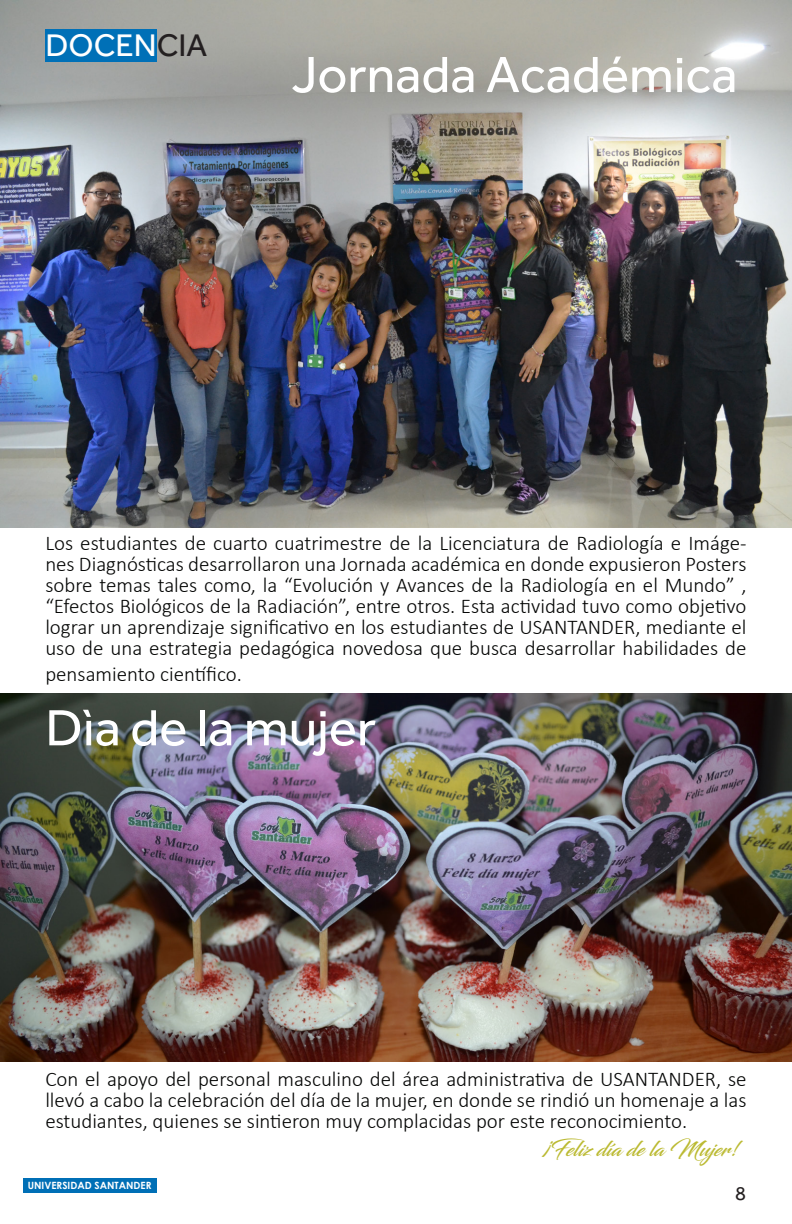
<style>
.page{position:relative;width:792px;height:1224px;background:#fff}
.page>*{position:absolute;margin:0;border:0;box-sizing:border-box;transform-origin:0 0}
.t1{font:52.6px "Effra";color:#fff}
.t2{font:32.4px "Effra";color:#fff}
.t3{font:300 21px/21px "Calibri";color:#040504;text-align:justify}
.t4{font:21px "Blacksword";color:#bbba32}
.t5{font:20px "Effra";color:#231f20}
.t6{font:700 10px "Century Gothic";color:#fff}
.s1{color:#231f20}
</style>
<div class="page">
<div style="left:23px;top:1179px;width:134px;height:14px;background:#006fb6"></div>
<img style="left:0;top:0;width:792px;height:528px">
<div style="left:45px;top:29px;width:111px;height:32px;background:#0070b7"></div>
<img style="left:0;top:693px;width:792px;height:369px">
<p class="t2" style="left:45px;top:26px;width:163px">DOCEN<span class="s1">CIA</span></p>
<p class="t1" style="left:291px;top:44px;width:448px">Jornada Académica</p>
<p class="t3" style="left:45px;top:532px;width:703px">Los estudiantes de cuarto cuatrimestre de la Licenciatura de Radiología e Imáge&shy;nes Diagnósticas desarrollaron una Jornada académica en donde expusieron Posters sobre temas tales como, la “Evolución y Avances de la Radiología en el Mundo” , “Efectos Biológicos de la Radiación”, entre otros. Esta actividad tuvo como objetivo lograr un aprendizaje significativo en los estudiantes de USANTANDER, mediante el uso de una estrategia pedagógica novedosa que busca desarrollar habilidades de</p>
<p class="t3" style="left:45px;top:664px;width:198px">pensamiento científico.</p>
<p class="t1" style="left:45px;top:697px;width:332px">Dìa de la mujer</p>
<p class="t3" style="left:45px;top:1068px;width:703px">Con el apoyo del personal masculino del área administrativa de USANTANDER, se llevó a cabo la celebración del día de la mujer, en donde se rindió un homenaje a las estudiantes, quienes se sintieron muy complacidas por este reconocimiento.</p>
<p class="t6" style="left:28px;top:1178px;width:125px">UNIVERSIDAD SANTANDER</p>
<p class="t4" style="left:540px;top:1136px;width:201px">¡Feliz día de la Mujer!</p>
<p class="t5" style="left:735px;top:1182px;width:12px">8</p>
</div>
